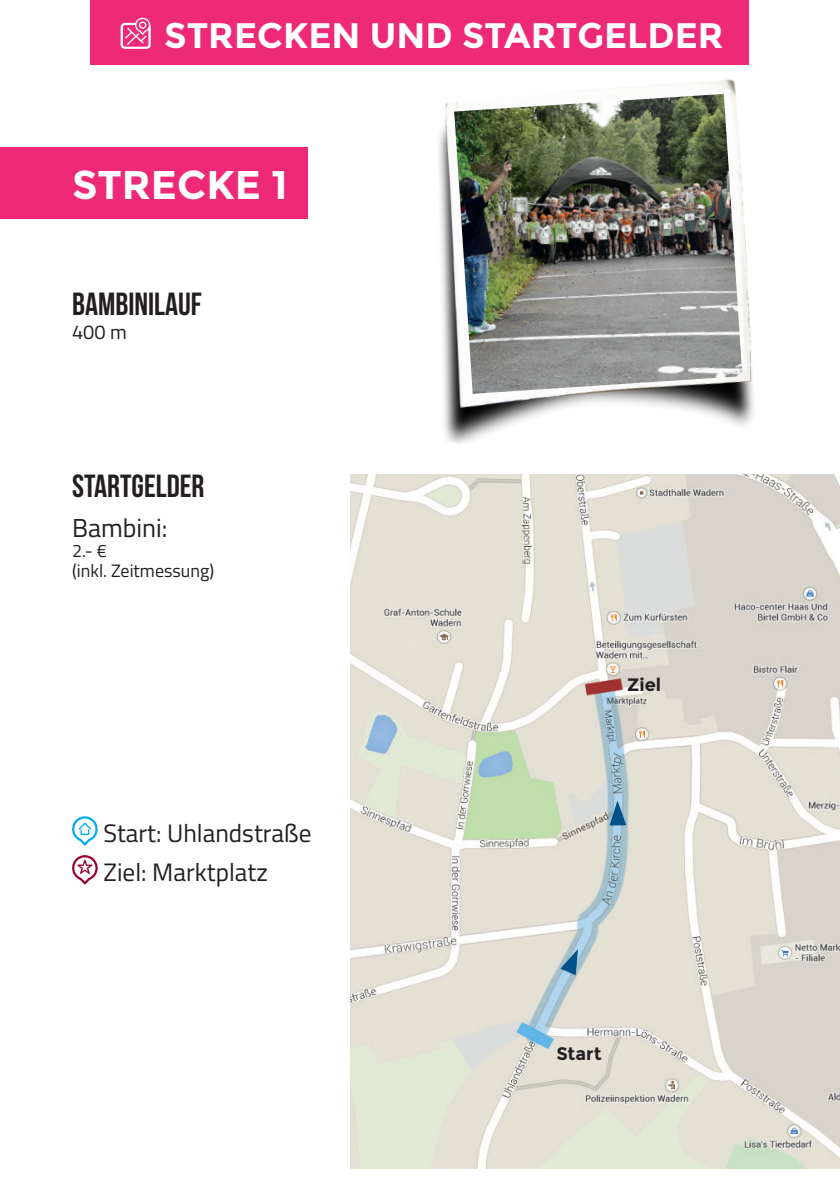
<style>
.page{position:relative;width:840px;height:1191px;background:#fff}
.page>*{position:absolute;margin:0;border:0;box-sizing:border-box;transform-origin:0 0}
.t1{font:700 40px "Montserrat";color:#fff}
.t2{font:700 35.4px "Montserrat";color:#fff}
.t3{font:32px "Bebas Neue";color:#231f20}
.t4{font:26px "Titillium Web";color:#231f20}
.t5{font:25.2px/38.8px "Titillium Web";color:#231f20}
.t6{font:20px "Titillium Web";color:#231f20}
.t7{font:18px/20px "Titillium Web";color:#231f20}
.t8{font:700 18px "Montserrat";color:#231f20}
</style>
<div class="page">
<img style="left:350px;top:475px;width:489px;height:693px">
<svg style="left:560px;top:949px;width:17px;height:26px"></svg>
<svg style="left:609px;top:800px;width:17px;height:25px"></svg>
<div style="left:91px;top:0;width:657px;height:65px;background:#ee2977"></div>
<div style="left:0;top:147px;width:308px;height:71px;background:#ee2977"></div>
<svg style="left:120px;top:18px;width:31px;height:31px"></svg>
<svg style="left:72px;top:816px;width:26px;height:29px"></svg>
<svg style="left:72px;top:855px;width:26px;height:29px"></svg>
<img style="left:439px;top:44px;width:315px;height:399px">
<img style="left:445px;top:85px;width:305px;height:318px">
<h2 class="t2" style="left:164px;top:15px;width:560px">STRECKEN UND STARTGELDER</h2>
<h1 class="t1" style="left:72px;top:161px;width:217px">STRECKE 1</h1>
<p class="t3" style="left:72px;top:286px;width:131px">BAMBINILAUF</p>
<p class="t6" style="left:72px;top:317px;width:56px">400 m</p>
<p class="t3" style="left:72px;top:469px;width:134px">STARTGELDER</p>
<p class="t4" style="left:72px;top:509px;width:97px">Bambini:</p>
<p class="t7" style="left:72px;top:540px;width:143px">2.- €<br>(inkl. Zeitmessung)</p>
<p class="t5" style="left:103px;top:813px;width:209px">Start: Uhlandstraße<br>Ziel: Marktplatz</p>
<p class="t8" style="left:627px;top:673px;width:35px">Ziel</p>
<p class="t8" style="left:556px;top:1042px;width:47px">Start</p>
</div>
